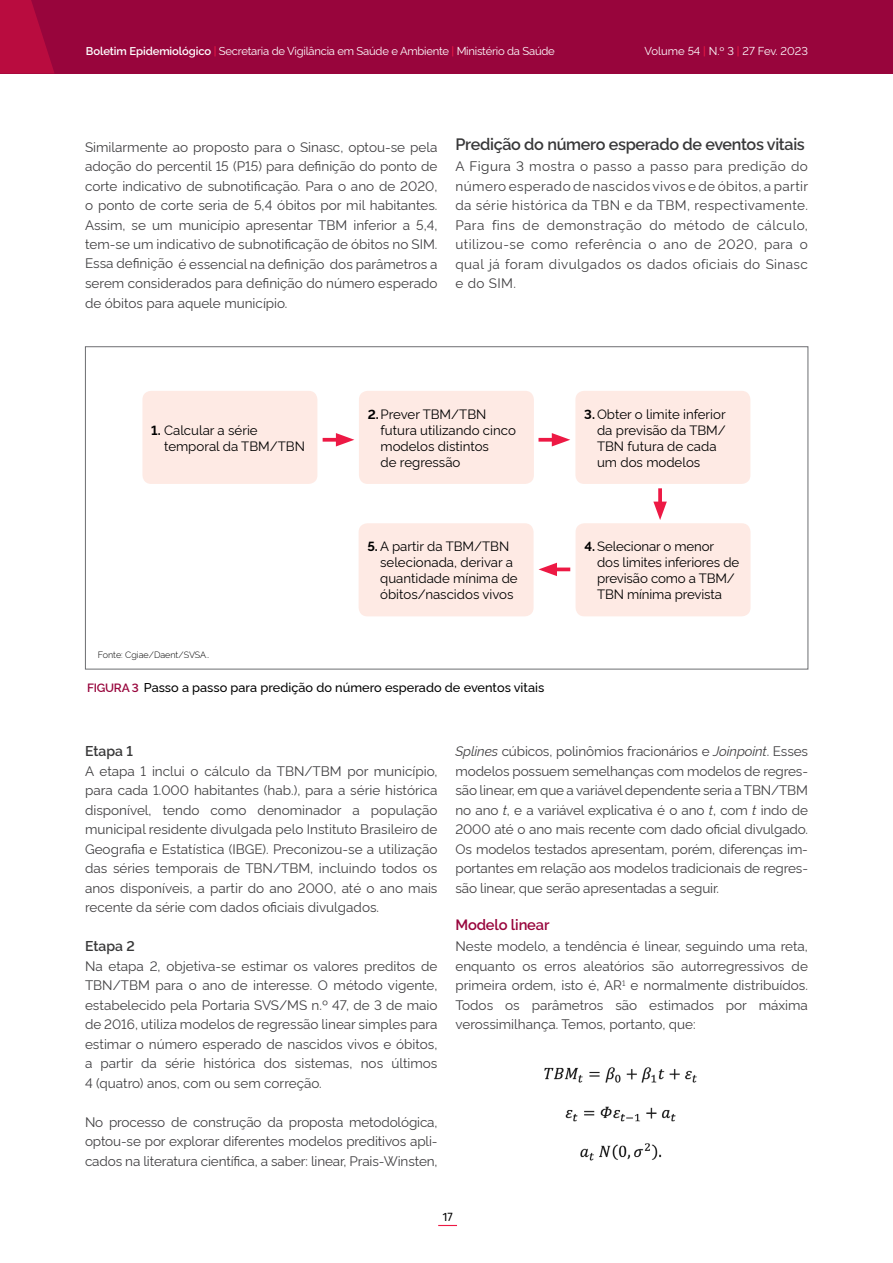
<style>
.page{position:relative;width:893px;height:1263px;background:#fff}
.page>*{position:absolute;margin:0;border:0;box-sizing:border-box;transform-origin:0 0}
.t1{font:600 16.5px "Rawline";letter-spacing:-.02em;color:#383839}
.t2{font:600 15px "Rawline";color:#98053c}
.t3{font:600 14.25px "Rawline";color:#383839}
.t4{font:13.5px/19.5px "Rawline";color:#414042;text-align:justify}
.t5{font:13.2px/15.9px "Rawline";color:#000}
.t6{font:500 12.75px "Rawline";color:#000}
.t7{font:12px "Fira Sans";color:#000}
.t8{font:11.25px "Rawline";letter-spacing:-.02em;color:#fff}
.t9{font:11.25px "Rawline";color:#fff}
.t10{font:300 9px "Rawline";letter-spacing:-.005em;color:#000}
.s1{font-weight:600}
.s2{font-weight:500;color:#ed1944}
.s3{color:#383839}
.s4{font-weight:700}
.s5{font-weight:600;font-size:12px;color:#98053c}
.s6{font-style:italic}
</style>
<div class="page">
<div style="left:0;top:0;width:893px;height:74px;background:#98053c"></div>
<svg style="left:438px;top:1225px;width:19px;height:1px"></svg>
<svg style="left:0;top:0;width:54px;height:74px"></svg>
<div style="left:142px;top:391px;width:175px;height:93px;background:#feeae4;border-radius:9px"></div>
<div style="left:359px;top:391px;width:175px;height:93px;background:#feeae4;border-radius:9px"></div>
<div style="left:575px;top:391px;width:175px;height:93px;background:#feeae4;border-radius:9px"></div>
<div style="left:359px;top:523px;width:175px;height:93px;background:#feeae4;border-radius:9px"></div>
<div style="left:576px;top:523px;width:174px;height:93px;background:#feeae4;border-radius:9px"></div>
<svg style="left:323px;top:438px;width:13px;height:4px"></svg>
<svg style="left:336px;top:433px;width:18px;height:13px"></svg>
<svg style="left:538px;top:438px;width:14px;height:4px"></svg>
<svg style="left:552px;top:433px;width:18px;height:13px"></svg>
<svg style="left:557px;top:567px;width:13px;height:4px"></svg>
<svg style="left:538px;top:563px;width:19px;height:13px"></svg>
<svg style="left:658px;top:488px;width:4px;height:14px"></svg>
<svg style="left:653px;top:502px;width:14px;height:18px"></svg>
<img style="left:544px;top:1067px;width:153px;height:94px">
<p class="t8" style="left:86px;top:42px;width:470px"><span class="s1">Boletim Epidemiológico</span> <span class="s2">|</span> Secretaria de Vigilância em Saúde e Ambiente <span class="s2">|</span> Ministério da Saúde</p>
<p class="t9" style="left:644px;top:43px;width:165px">Volume 54 <span class="s2">|</span> N.º 3 <span class="s2">|</span> 27 Fev. 2023</p>
<p class="t4" style="left:85px;top:136px;width:354px">Similarmente ao proposto para o Sinasc, optou-se pela adoção do percentil 15 (P15) para definição do ponto de corte indicativo de subnotificação. Para o ano de 2020, o ponto de corte seria de 5,4 óbitos por mil habitantes.<br>Assim, se um município apresentar TBM inferior a 5,4, tem-se um indicativo de subnotificação de óbitos no SIM.<br>Essa definição é essencial na definição dos parâmetros a serem considerados para definição do número esperado de óbitos para aquele município.</p>
<p class="t1" style="left:455px;top:131px;width:351px">Predição do número esperado de eventos vitais</p>
<p class="t4" style="left:455px;top:155px;width:354px">A <span class="s3">Figura 3</span> mostra o passo a passo para predição do número esperado de nascidos vivos e de óbitos, a partir da série histórica da TBN e da TBM, respectivamente.<br>Para fins de demonstração do método de cálculo, utilizou-se como referência o ano de 2020, para o qual já foram divulgados os dados oficiais do Sinasc e do SIM.</p>
<p class="t5" style="left:164px;top:421px;width:142px;text-indent:-13px"><span class="s4">1.</span> Calcular a série temporal da TBM/TBN</p>
<p class="t10" style="left:98px;top:647px;width:113px">Fonte: Cgiae/Daent/SVSA..</p>
<p class="t5" style="left:381px;top:405px;width:137px;text-indent:-13px"><span class="s4">2.</span>Prever TBM/TBN futura utilizando cinco modelos distintos<br>de regressão</p>
<p class="t5" style="left:597px;top:405px;width:130px;text-indent:-13px"><span class="s4">3.</span> Obter o limite inferior da previsão da TBM/<br>TBN futura de cada um dos modelos</p>
<p class="t5" style="left:380px;top:537px;width:139px;text-indent:-13px"><span class="s4">5.</span> A partir da TBM/TBN selecionada, derivar a quantidade mínima de óbitos/nascidos vivos</p>
<p class="t5" style="left:597px;top:537px;width:144px;text-indent:-13px"><span class="s4">4.</span> Selecionar o menor dos limites inferiores de previsão como a TBM/<br>TBN mínima prevista</p>
<p class="t6" style="left:87px;top:677px;width:459px"><span class="s5">Figura 3</span> Passo a passo para predição do número esperado de eventos vitais</p>
<p class="t3" style="left:85px;top:740px;width:49px">Etapa 1</p>
<p class="t4" style="left:85px;top:760px;width:354px">A etapa 1 inclui o cálculo da TBN/TBM por município, para cada 1.000 habitantes (hab.), para a série histórica disponível, tendo como denominador a população municipal residente divulgada pelo Instituto Brasileiro de Geografia e Estatística (IBGE). Preconizou-se a utilização das séries temporais de TBN/TBM, incluindo todos os anos disponíveis, a partir do ano 2000, até o ano mais recente da série com dados oficiais divulgados.</p>
<p class="t3" style="left:85px;top:935px;width:51px">Etapa 2</p>
<p class="t4" style="left:85px;top:955px;width:354px">Na etapa 2, objetiva-se estimar os valores preditos de TBN/TBM para o ano de interesse. O método vigente, estabelecido pela Portaria SVS/MS n.º 47, de 3 de maio de 2016, utiliza modelos de regressão linear simples para estimar o número esperado de nascidos vivos e óbitos, a partir da série histórica dos sistemas, nos últimos 4 (quatro) anos, com ou sem correção.</p>
<p class="t4" style="left:85px;top:1111px;width:354px">No processo de construção da proposta metodológica, optou-se por explorar diferentes modelos preditivos apli&shy;cados na literatura científica, a saber: linear, Prais-Winsten,</p>
<p class="t4" style="left:455px;top:740px;width:354px"><span class="s6">Splines</span> cúbicos, polinômios fracionários e <span class="s6">Joinpoint</span>. Esses modelos possuem semelhanças com modelos de regres&shy;são linear, em que a variável dependente seria a TBN/TBM no ano <span class="s6">t</span>, e a variável explicativa é o ano <span class="s6">t</span>, com <span class="s6">t</span> indo de 2000 até o ano mais recente com dado oficial divulgado.<br>Os modelos testados apresentam, porém, diferenças im&shy;portantes em relação aos modelos tradicionais de regres&shy;são linear, que serão apresentadas a seguir.</p>
<p class="t2" style="left:455px;top:913px;width:96px">Modelo linear</p>
<p class="t4" style="left:455px;top:935px;width:354px">Neste modelo, a tendência é linear, seguindo uma reta, enquanto os erros aleatórios são autorregressivos de primeira ordem, isto é, AR<sup>1</sup> e normalmente distribuídos.<br>Todos os parâmetros são estimados por máxima verossimilhança. Temos, portanto, que:</p>
<p class="t7" style="left:442px;top:1207px;width:12px">17</p>
</div>
